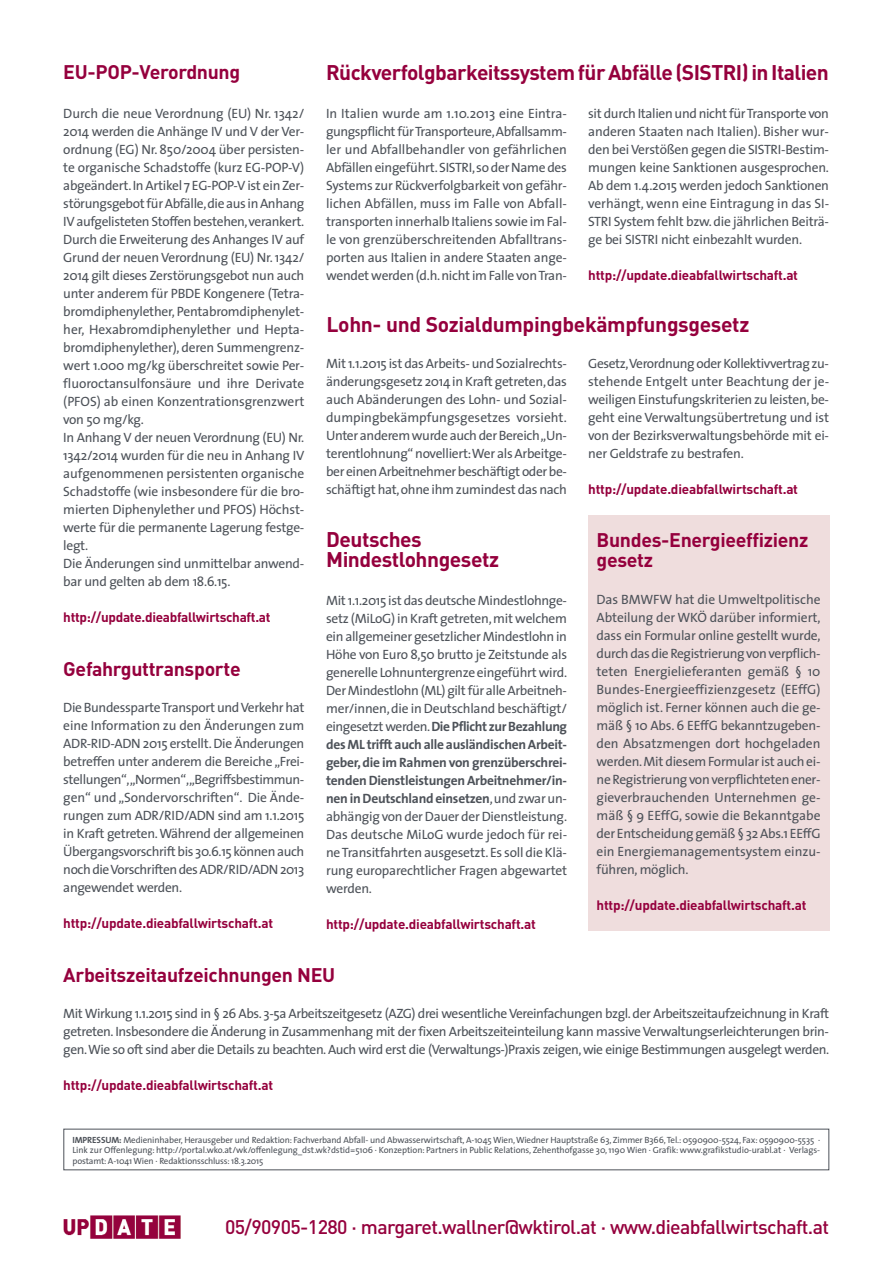
<style>
.page{position:relative;width:893px;height:1263px;background:#fff}
.page>*{position:absolute;margin:0;border:0;box-sizing:border-box;transform-origin:0 0}
.t1{font:700 21px/19.5px "DIN";letter-spacing:-.02em;color:#95003d}
.t2{font:700 19.5px/19.5px "DIN";letter-spacing:-.015em;color:#95003d}
.t3{font:500 19.5px "DIN";letter-spacing:-.03em;color:#95003d}
.t4{font:13.5px/18px "The Sans";letter-spacing:-.02em;color:#4d5259;text-align:justify}
.t5{font:700 13.5px "DIN";letter-spacing:-.015em;color:#95003d}
.t6{font:9px/10.5px "The Sans";letter-spacing:-.02em;color:#4d5259;text-align:justify}
.s1{font-weight:700}
</style>
<div class="page">
<img style="left:63px;top:1215px;width:118px;height:24px">
<div style="left:588px;top:515px;width:241px;height:416px;background:#efdddd"></div>
<h2 class="t2" style="left:63px;top:64px;width:178px">EU-POP-Verordnung</h2>
<p class="t4" style="left:63px;top:106px;width:243px;text-align:left">Durch die neue Verordnung (EU) Nr. 1342/ 2014 werden die Anhänge IV und V der Ver&shy;ordnung (EG) Nr. 850/2004 über persisten&shy;te organische Schadstoffe (kurz EG-POP-V) abgeändert. In Artikel 7 EG-POP-V ist ein Zer&shy;störungsgebot für Abfälle, die aus in Anhang IV aufgelisteten Stoffen bestehen, verankert.<br>Durch die Erweiterung des Anhanges IV auf Grund der neuen Verordnung (EU) Nr. 1342/ 2014 gilt dieses Zerstörungsgebot nun auch unter anderem für PBDE Kongenere (Tetra - bromdiphenylether, Pentabromdiphenylet&shy;her, Hexabromdiphenylether und Hepta&shy;bromdiphenylether), deren Summengrenz&shy;wert 1.000 mg/kg überschreitet sowie Per&shy;fluoroctansulfonsäure und ihre Derivate (PFOS) ab einen Konzentrationsgrenzwert von 50 mg/kg.<br>In Anhang V der neuen Verordnung (EU) Nr.<br>1342/2014 wurden für die neu in Anhang IV aufgenommenen persistenten organische Schadstoffe (wie insbesondere für die bro&shy;mierten Diphenylether und PFOS) Höchst&shy;werte für die permanente Lagerung festge&shy;legt.<br>Die Änderungen sind unmittelbar anwend&shy;bar und gelten ab dem 18.6.15.</p>
<p class="t5" style="left:63px;top:613px;width:209px">http://update.dieabfallwirtschaft.at</p>
<h2 class="t2" style="left:63px;top:661px;width:179px">Gefahrguttransporte</h2>
<p class="t4" style="left:63px;top:700px;width:242px">Die Bundessparte Transport und Verkehr hat eine Information zu den Änderungen zum ADR-RID-ADN 2015 erstellt. Die Änderungen betreffen unter anderem die Bereiche „Frei&shy;stellungen“,„Normen“,„Begriffsbestimmun&shy;gen“ und „Sondervorschriften“. Die Ände&shy;rungen zum ADR/RID/ADN sind am 1.1.2015 in Kraft getreten. Während der allgemeinen Übergangsvorschrift bis 30.6.15 können auch noch die Vorschriften des ADR/RID/ADN 2013 angewendet werden.</p>
<p class="t5" style="left:63px;top:919px;width:211px">http://update.dieabfallwirtschaft.at</p>
<h1 class="t1" style="left:326px;top:65px;width:504px">Rückverfolgbarkeitssystem für Abfälle (SISTRI) in Italien</h1>
<p class="t4" style="left:326px;top:106px;width:242px">In Italien wurde am 1.10.2013 eine Eintra&shy;gungspflicht für Transporteure, Abfallsamm&shy;ler und Abfallbehandler von gefährlichen Abfällen eingeführt. SISTRI, so der Name des Systems zur Rückverfolgbarkeit von gefähr&shy;lichen Abfällen, muss im Falle von Abfall&shy;transporten innerhalb Italiens sowie im Fal&shy;le von grenzüberschreitenden Abfalltrans&shy;porten aus Italien in andere Staaten ange&shy;wendet werden (d.h. nicht im Falle von Tran-</p>
<p class="t4" style="left:588px;top:106px;width:242px">sit durch Italien und nicht für Transporte von anderen Staaten nach Italien). Bisher wur&shy;den bei Verstößen gegen die SISTRI-Bestim&shy;mungen keine Sanktionen ausgesprochen.<br>Ab dem 1.4.2015 werden jedoch Sanktionen verhängt, wenn eine Eintragung in das SI-STRI System fehlt bzw. die jährlichen Beiträ&shy;ge bei SISTRI nicht einbezahlt wurden.</p>
<p class="t5" style="left:588px;top:271px;width:211px">http://update.dieabfallwirtschaft.at</p>
<h1 class="t1" style="left:327px;top:316px;width:424px">Lohn- und Sozialdumpingbekämpfungsgesetz</h1>
<p class="t4" style="left:326px;top:355px;width:242px">Mit 1.1.2015 ist das Arbeits- und Sozialrechts&shy;änderungsgesetz 2014 in Kraft getreten, das auch Abänderungen des Lohn- und Sozial&shy;dumpingbekämpfungsgesetzes vorsieht.<br>Unter anderem wurde auch der Bereich „Un&shy;terentlohnung“ novelliert: Wer als Arbeitge&shy;ber einen Arbeitnehmer beschäftigt oder be&shy;schäftigt hat, ohne ihm zumindest das nach</p>
<p class="t4" style="left:588px;top:355px;width:242px">Gesetz, Verordnung oder Kollektivvertrag zu&shy;stehende Entgelt unter Beachtung der je&shy;weiligen Einstufungskriterien zu leisten, be&shy;geht eine Verwaltungsübertretung und ist von der Bezirksverwaltungsbehörde mit ei&shy;ner Geldstrafe zu bestrafen.</p>
<p class="t5" style="left:588px;top:484px;width:211px">http://update.dieabfallwirtschaft.at</p>
<h1 class="t1" style="left:326px;top:532px;width:174px">Deutsches<br>Mindestlohngesetz</h1>
<p class="t4" style="left:326px;top:592px;width:242px">Mit 1.1.2015 ist das deutsche Mindestlohnge&shy;setz (MiLoG) in Kraft getreten, mit welchem ein allgemeiner gesetzlicher Mindestlohn in Höhe von Euro 8,50 brutto je Zeitstunde als generelle Lohnuntergrenze eingeführt wird.<br>Der Mindestlohn (ML) gilt für alle Arbeitneh&shy;mer/innen, die in Deutschland beschäftigt/ eingesetzt werden. <span class="s1">Die Pflicht zur Bezahlung des ML trifft auch alle ausländischen Arbeit&shy;geber, die im Rahmen von grenzüberschrei&shy;tenden Dienstleistungen Arbeitnehmer/in&shy;nen in Deutschland einsetzen</span>, und zwar un&shy;abhängig von der Dauer der Dienstleistung.<br>Das deutsche MiLoG wurde jedoch für rei&shy;ne Transitfahrten ausgesetzt. Es soll die Klä&shy;rung europarechtlicher Fragen abgewartet werden.</p>
<p class="t5" style="left:326px;top:919px;width:211px">http://update.dieabfallwirtschaft.at</p>
<h2 class="t2" style="left:596px;top:532px;width:213px">Bundes-Energieeffizienz gesetz</h2>
<p class="t4" style="left:596px;top:592px;width:226px">Das BMWFW hat die Umweltpolitische Abteilung der WKÖ darüber informiert, dass ein Formular online gestellt wurde, durch das die Registrierung von verpflich&shy;teten Energielieferanten gemäß § 10<br>Bundes-Energieeffizienzgesetz (EEffG) möglich ist. Ferner können auch die ge&shy;mäß § 10 Abs. 6 EEffG bekanntzugeben&shy;den Absatzmengen dort hochgeladen werden. Mit diesem Formular ist auch ei&shy;ne Registrierung von verpflichteten ener&shy;gieverbrauchenden Unternehmen ge&shy;mäß § 9 EEffG, sowie die Bekanntgabe der Entscheidung gemäß § 32 Abs.1 EEffG ein Energiemanagementsystem einzu&shy;führen, möglich.</p>
<p class="t5" style="left:596px;top:901px;width:211px">http://update.dieabfallwirtschaft.at</p>
<h2 class="t2" style="left:63px;top:967px;width:273px">Arbeitszeitaufzeichnungen NEU</h2>
<p class="t4" style="left:63px;top:1006px;width:767px">Mit Wirkung 1.1.2015 sind in § 26 Abs. 3-5a Arbeitszeitgesetz (AZG) drei wesentliche Vereinfachungen bzgl. der Arbeitszeitaufzeichnung in Kraft getreten. Insbesondere die Änderung in Zusammenhang mit der fixen Arbeitszeiteinteilung kann massive Verwaltungserleichterungen brin&shy;gen. Wie so oft sind aber die Details zu beachten. Auch wird erst die (Verwaltungs-)Praxis zeigen, wie einige Bestimmungen ausgelegt werden.</p>
<p class="t5" style="left:63px;top:1080px;width:211px">http://update.dieabfallwirtschaft.at</p>
<p class="t6" style="left:73px;top:1135px;width:749px"><span class="s1">IMPRESSUM:</span> Medieninhaber, Herausgeber und Redaktion: Fachverband Abfall- und Abwasserwirtschaft, A-1045 Wien, Wiedner Hauptstraße 63, Zimmer B366, Tel.: 0590900-5524, Fax: 0590900-5535 · Link zur Offenlegung: http://portal.wko.at/wk/offenlegung_dst.wk?dstid=5106 · Konzeption: Partners in Public Relations, Zehenthofgasse 30, 1190 Wien · Grafik: www.grafikstudio-urabl.at · Verlags&shy;postamt: A-1041 Wien · Redaktionsschluss: 18.3.2015</p>
<h2 class="t3" style="left:225px;top:1220px;width:605px">05/90905-1280 · margaret.wallner@wktirol.at · www.dieabfallwirtschaft.at</h2>
</div>
